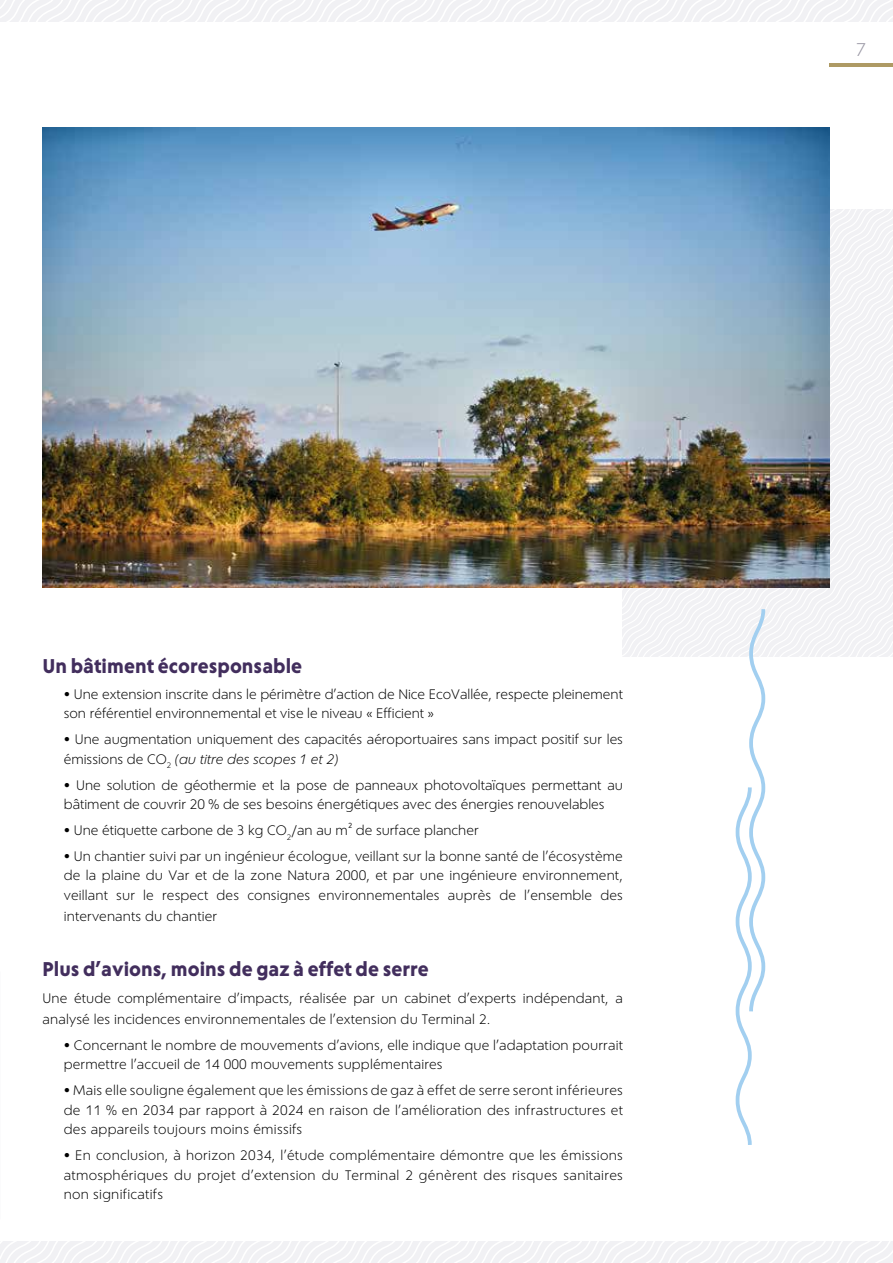
<style>
.page{position:relative;width:893px;height:1263px;background:#fff}
.page>*{position:absolute;margin:0;border:0;box-sizing:border-box;transform-origin:0 0}
.t1{font:700 19.5px "Corsica LX";color:#422e5d}
.t2{font:18px "Corsica LX";color:#9997a4}
.t3{font:13.5px/19.5px "Corsica LX";letter-spacing:.01em;color:#000}
.s1{font-style:italic}
</style>
<div class="page">
<svg style="left:0;top:0;width:893px;height:22px"></svg>
<svg style="left:0;top:1242px;width:893px;height:21px"></svg>
<hr style="left:829px;top:64px;width:64px;height:3px;background:#ae9a64">
<img style="left:43px;top:128px;width:786px;height:460px">
<svg style="left:623px;top:209px;width:270px;height:936px"></svg>
<h2 class="t2" style="left:856px;top:39px;width:12px">7</h2>
<h1 class="t1" style="left:43px;top:654px;width:261px">Un bâtiment écoresponsable</h1>
<p class="t3" style="left:64px;top:684px;width:561px">• Une extension inscrite dans le périmètre d’action de Nice EcoVallée, respecte pleinement son référentiel environnemental et vise le niveau « Efficient »</p>
<p class="t3" style="left:64px;top:730px;width:561px">• Une augmentation uniquement des capacités aéroportuaires sans impact positif sur les émissions de CO<sub>2</sub> <span class="s1">(au titre des scopes 1 et 2)</span></p>
<p class="t3" style="left:64px;top:775px;width:561px">• Une solution de géothermie et la pose de panneaux photovoltaïques permettant au bâtiment de couvrir 20 % de ses besoins énergétiques avec des énergies renouvelables</p>
<p class="t3" style="left:64px;top:820px;width:416px">• Une étiquette carbone de 3 kg CO<sub>2</sub>/an au m² de surface plancher</p>
<p class="t3" style="left:64px;top:846px;width:561px;text-align:justify">• Un chantier suivi par un ingénieur écologue, veillant sur la bonne santé de l’écosystème de la plaine du Var et de la zone Natura 2000, et par une ingénieure environnement, veillant sur le respect des consignes environnementales auprès de l’ensemble des</p>
<p class="t3" style="left:64px;top:906px;width:155px">intervenants du chantier</p>
<h1 class="t1" style="left:43px;top:957px;width:388px">Plus d’avions, moins de gaz à effet de serre</h1>
<p class="t3" style="left:43px;top:988px;width:582px;line-height:21px">Une étude complémentaire d’impacts, réalisée par un cabinet d’experts indépendant, a analysé les incidences environnementales de l’extension du Terminal 2.</p>
<p class="t3" style="left:64px;top:1035px;width:561px">• Concernant le nombre de mouvements d’avions, elle indique que l’adaptation pourrait permettre l’accueil de 14 000 mouvements supplémentaires</p>
<p class="t3" style="left:64px;top:1081px;width:561px;text-align:justify">• Mais elle souligne également que les émissions de gaz à effet de serre seront inférieures de 11 % en 2034 par rapport à 2024 en raison de l’amélioration des infrastructures et des appareils toujours moins émissifs</p>
<p class="t3" style="left:64px;top:1146px;width:561px;text-align:justify">• En conclusion, à horizon 2034, l’étude complémentaire démontre que les émissions atmosphériques du projet d’extension du Terminal 2 génèrent des risques sanitaires non significatifs</p>
</div>
